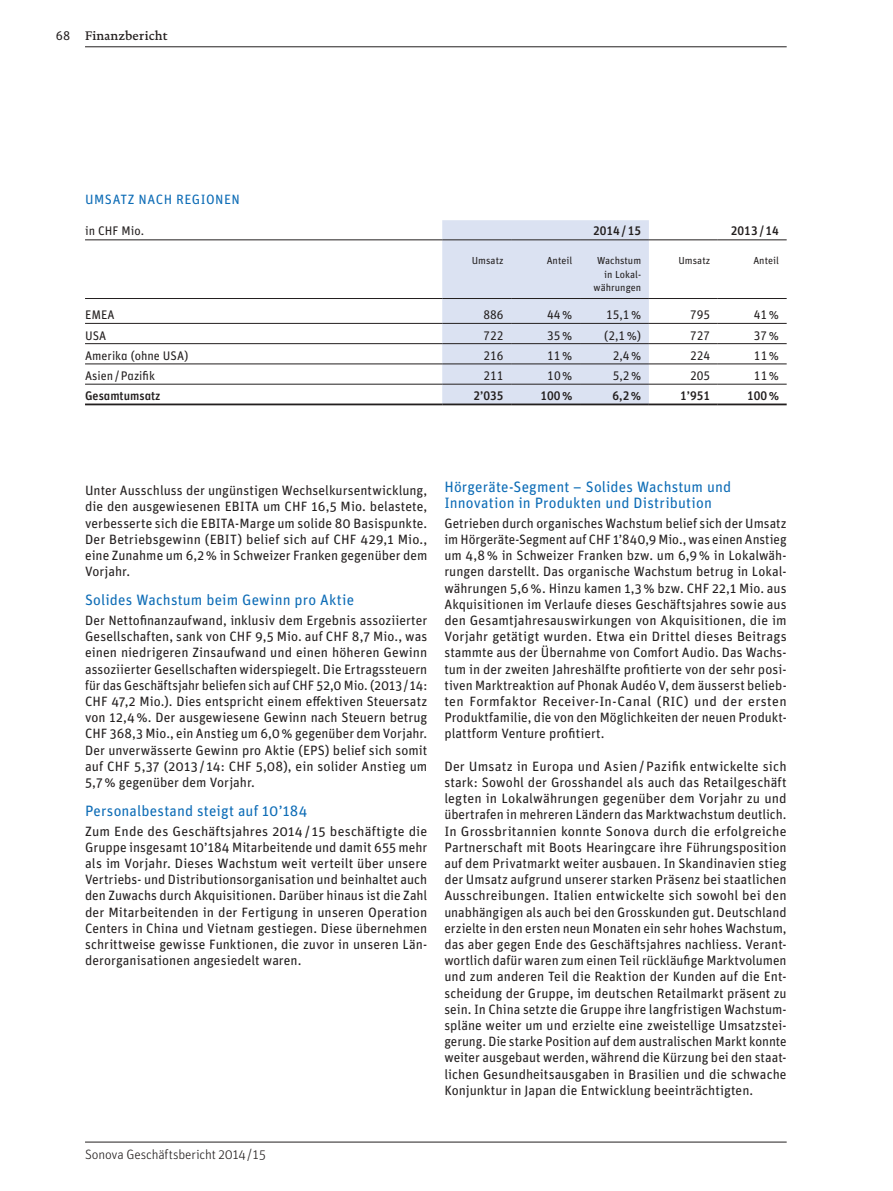
<style>
.page{position:relative;width:893px;height:1191px;background:#fff}
.page>*{position:absolute;margin:0;border:0;box-sizing:border-box;transform-origin:0 0}
.t1{font:15px/16.2px "Unit OT";letter-spacing:.01em;color:#0d6cb6}
.t2{font:13.5px/16.2px "Unit OT";letter-spacing:.005em;color:#231f1f;text-align:justify}
.t3{font:300 13.5px "Unit OT";letter-spacing:-.01em;color:#231f1f}
.t4{font:13.5px "Unit OT";letter-spacing:.035em;color:#0d6cb6}
.t5{font:500 12.6px "DTL Documenta TOT";letter-spacing:.01em;color:#231f1f}
.t6{font:12.45px "Unit OT";color:#231f1f}
.t7{font:500 12.45px "Unit OT";color:#231f1f}
.t8{font:10.2px/13.5px "Unit OT";letter-spacing:.005em;color:#231f1f;text-align:right}
.s1{font-family:"Unit OT";font-weight:400}
</style>
<div class="page">
<div style="left:442px;top:220px;width:207px;height:183px;background:#dbe2f2"></div>
<hr style="left:85px;top:239px;width:357px;height:1px;background:#231f1f">
<hr style="left:442px;top:239px;width:69px;height:1px;background:#231f1f">
<hr style="left:511px;top:239px;width:69px;height:1px;background:#231f1f">
<hr style="left:580px;top:239px;width:69px;height:1px;background:#231f1f">
<hr style="left:649px;top:239px;width:69px;height:1px;background:#231f1f">
<hr style="left:718px;top:239px;width:69px;height:1px;background:#231f1f">
<hr style="left:85px;top:298px;width:357px;height:1px;background:#231f1f">
<hr style="left:442px;top:298px;width:69px;height:1px;background:#231f1f">
<hr style="left:511px;top:298px;width:69px;height:1px;background:#231f1f">
<hr style="left:580px;top:298px;width:69px;height:1px;background:#231f1f">
<hr style="left:649px;top:298px;width:69px;height:1px;background:#231f1f">
<hr style="left:718px;top:298px;width:69px;height:1px;background:#231f1f">
<hr style="left:85px;top:323px;width:357px;height:1px;background:#231f1f">
<hr style="left:442px;top:323px;width:69px;height:1px;background:#231f1f">
<hr style="left:511px;top:323px;width:69px;height:1px;background:#231f1f">
<hr style="left:580px;top:323px;width:69px;height:1px;background:#231f1f">
<hr style="left:649px;top:323px;width:69px;height:1px;background:#231f1f">
<hr style="left:718px;top:323px;width:69px;height:1px;background:#231f1f">
<hr style="left:85px;top:343px;width:357px;height:1px;background:#231f1f">
<hr style="left:442px;top:343px;width:69px;height:1px;background:#231f1f">
<hr style="left:511px;top:343px;width:69px;height:1px;background:#231f1f">
<hr style="left:580px;top:343px;width:69px;height:1px;background:#231f1f">
<hr style="left:649px;top:343px;width:69px;height:1px;background:#231f1f">
<hr style="left:718px;top:343px;width:69px;height:1px;background:#231f1f">
<hr style="left:85px;top:364px;width:357px;height:1px;background:#231f1f">
<hr style="left:442px;top:364px;width:69px;height:1px;background:#231f1f">
<hr style="left:511px;top:364px;width:69px;height:1px;background:#231f1f">
<hr style="left:580px;top:364px;width:69px;height:1px;background:#231f1f">
<hr style="left:649px;top:364px;width:69px;height:1px;background:#231f1f">
<hr style="left:718px;top:364px;width:69px;height:1px;background:#231f1f">
<hr style="left:85px;top:384px;width:357px;height:1px;background:#231f1f">
<hr style="left:442px;top:384px;width:69px;height:1px;background:#231f1f">
<hr style="left:511px;top:384px;width:69px;height:1px;background:#231f1f">
<hr style="left:580px;top:384px;width:69px;height:1px;background:#231f1f">
<hr style="left:649px;top:384px;width:69px;height:1px;background:#231f1f">
<hr style="left:718px;top:384px;width:69px;height:1px;background:#231f1f">
<hr style="left:85px;top:403px;width:357px;height:2px;background:#231f1f">
<hr style="left:442px;top:403px;width:69px;height:2px;background:#231f1f">
<hr style="left:511px;top:403px;width:69px;height:2px;background:#231f1f">
<hr style="left:580px;top:403px;width:69px;height:2px;background:#231f1f">
<hr style="left:649px;top:403px;width:69px;height:2px;background:#231f1f">
<hr style="left:718px;top:403px;width:69px;height:2px;background:#231f1f">
<hr style="left:85px;top:46px;width:702px;height:1px;background:#231f1f">
<hr style="left:85px;top:1141px;width:702px;height:1px;background:#231f1f">
<p class="t5" style="left:56px;top:28px;width:113px"><span class="s1">68</span> Finanzbericht</p>
<p class="t4" style="left:85px;top:190px;width:156px">UMSATZ NACH REGIONEN</p>
<p class="t6" style="left:85px;top:223px;width:61px">in CHF Mio.</p>
<p class="t7" style="left:593px;top:223px;width:50px">2014/15</p>
<p class="t7" style="left:731px;top:223px;width:50px">2013/14</p>
<p class="t8" style="left:472px;top:254px;width:33px">Umsatz</p>
<p class="t8" style="left:547px;top:254px;width:27px">Anteil</p>
<p class="t8" style="left:593px;top:254px;width:49px">Wachstum in Lokal&shy;währungen</p>
<p class="t8" style="left:678px;top:254px;width:33px">Umsatz</p>
<p class="t8" style="left:753px;top:254px;width:27px">Anteil</p>
<p class="t6" style="left:85px;top:307px;width:31px">EMEA</p>
<p class="t6" style="left:483px;top:307px;width:22px">886</p>
<p class="t6" style="left:547px;top:307px;width:27px">44%</p>
<p class="t6" style="left:606px;top:307px;width:37px">15,1%</p>
<p class="t6" style="left:690px;top:307px;width:22px">795</p>
<p class="t6" style="left:754px;top:307px;width:27px">41%</p>
<p class="t6" style="left:85px;top:327px;width:23px">USA</p>
<p class="t6" style="left:483px;top:327px;width:22px">722</p>
<p class="t6" style="left:547px;top:327px;width:27px">35%</p>
<p class="t6" style="left:604px;top:327px;width:39px">(2,1%)</p>
<p class="t6" style="left:690px;top:327px;width:22px">727</p>
<p class="t6" style="left:754px;top:327px;width:27px">37%</p>
<p class="t6" style="left:85px;top:348px;width:105px">Amerika (ohne USA)</p>
<p class="t6" style="left:483px;top:348px;width:22px">216</p>
<p class="t6" style="left:547px;top:348px;width:27px">11%</p>
<p class="t6" style="left:613px;top:348px;width:30px">2,4%</p>
<p class="t6" style="left:690px;top:348px;width:22px">224</p>
<p class="t6" style="left:754px;top:348px;width:27px">11%</p>
<p class="t6" style="left:85px;top:368px;width:71px">Asien/Pazifik</p>
<p class="t6" style="left:483px;top:368px;width:22px">211</p>
<p class="t6" style="left:547px;top:368px;width:27px">10%</p>
<p class="t6" style="left:613px;top:368px;width:30px">5,2%</p>
<p class="t6" style="left:690px;top:368px;width:22px">205</p>
<p class="t6" style="left:754px;top:368px;width:27px">11%</p>
<p class="t7" style="left:85px;top:388px;width:77px">Gesamtumsatz</p>
<p class="t7" style="left:473px;top:388px;width:32px">2’035</p>
<p class="t7" style="left:540px;top:388px;width:34px">100%</p>
<p class="t7" style="left:612px;top:388px;width:30px">6,2%</p>
<p class="t7" style="left:680px;top:388px;width:32px">1’951</p>
<p class="t7" style="left:747px;top:388px;width:34px">100%</p>
<p class="t2" style="left:85px;top:482px;width:344px">Unter Ausschluss der ungünstigen Wechselkursentwicklung, die den ausgewiesenen EBITA um CHF 16,5 Mio. belastete, verbesserte sich die EBITA-Marge um solide 80 Basispunkte.<br>Der Betriebsgewinn (EBIT) belief sich auf CHF 429,1 Mio., eine Zunahme um 6,2% in Schweizer Franken gegenüber dem Vorjahr.</p>
<p class="t1" style="left:85px;top:591px;width:271px">Solides Wachstum beim Gewinn pro Aktie</p>
<p class="t2" style="left:85px;top:612px;width:344px">Der Nettofinanzaufwand, inklusiv dem Ergebnis assoziierter Gesellschaften, sank von CHF 9,5 Mio. auf CHF 8,7 Mio., was einen niedrigeren Zinsaufwand und einen höheren Gewinn assoziierter Gesellschaften widerspiegelt. Die Ertragssteuern für das Geschäftsjahr beliefen sich auf CHF 52,0 Mio. (2013/14:<br>CHF 47,2 Mio.). Dies entspricht einem effektiven Steuersatz von 12,4%. Der ausgewiesene Gewinn nach Steuern betrug CHF 368,3 Mio., ein Anstieg um 6,0% gegenüber dem Vorjahr.<br>Der unverwässerte Gewinn pro Aktie (EPS) belief sich somit auf CHF 5,37 (2013/ 14: CHF 5,08), ein solider Anstieg um 5,7% gegenüber dem Vorjahr.</p>
<p class="t1" style="left:85px;top:802px;width:224px">Personalbestand steigt auf 10’184</p>
<p class="t2" style="left:85px;top:822px;width:344px">Zum Ende des Geschäftsjahres 2014/ 15 beschäftigte die Gruppe insgesamt 10’184 Mitarbeitende und damit 655 mehr als im Vorjahr. Dieses Wachstum weit verteilt über unsere Vertriebs- und Distributionsorganisation und beinhaltet auch den Zuwachs durch Akquisitionen. Darüber hinaus ist die Zahl der Mitarbeitenden in der Fertigung in unseren Operation Centers in China und Vietnam gestiegen. Diese übernehmen schrittweise gewisse Funktionen, die zuvor in unseren Län&shy;derorganisationen angesiedelt waren.</p>
<p class="t1" style="left:444px;top:478px;width:288px">Hörgeräte-Segment – Solides Wachstum und<br>Innovation in Produkten und Distribution</p>
<p class="t2" style="left:444px;top:515px;width:344px">Getrieben durch organisches Wachstum belief sich der Umsatz im Hörgeräte-Segment auf CHF 1’840,9 Mio., was einen Anstieg um 4,8% in Schweizer Franken bzw. um 6,9% in Lokalwäh&shy;rungen darstellt. Das organische Wachstum betrug in Lokal&shy;währungen 5,6%. Hinzu kamen 1,3% bzw. CHF 22,1 Mio. aus Akquisitionen im Verlaufe dieses Geschäftsjahres sowie aus den Gesamtjahresauswirkungen von Akquisitionen, die im Vorjahr getätigt wurden. Etwa ein Drittel dieses Beitrags stammte aus der Übernahme von Comfort Audio. Das Wachs&shy;tum in der zweiten Jahreshälfte profitierte von der sehr posi&shy;tiven Marktreaktion auf Phonak Audéo V, dem äusserst belieb&shy;ten Formfaktor Receiver-In-Canal (RIC) und der ersten Produktfamilie, die von den Möglichkeiten der neuen Produkt&shy;plattform Venture profitiert.</p>
<p class="t2" style="left:444px;top:758px;width:344px">Der Umsatz in Europa und Asien /Pazifik entwickelte sich stark: Sowohl der Grosshandel als auch das Retailgeschäft legten in Lokalwährungen gegenüber dem Vorjahr zu und übertrafen in mehreren Ländern das Marktwachstum deutlich.<br>In Grossbritannien konnte Sonova durch die erfolgreiche Partnerschaft mit Boots Hearingcare ihre Führungsposition auf dem Privatmarkt weiter ausbauen. In Skandinavien stieg der Umsatz aufgrund unserer starken Präsenz bei staatlichen Ausschreibungen. Italien entwickelte sich sowohl bei den unabhängigen als auch bei den Grosskunden gut. Deutschland erzielte in den ersten neun Monaten ein sehr hohes Wachstum, das aber gegen Ende des Geschäftsjahres nachliess. Verant&shy;wortlich dafür waren zum einen Teil rückläufige Marktvolumen und zum anderen Teil die Reaktion der Kunden auf die Ent&shy;scheidung der Gruppe, im deutschen Retailmarkt präsent zu sein. In China setzte die Gruppe ihre langfristigen Wachstum&shy;spläne weiter um und erzielte eine zweistellige Umsatzstei&shy;gerung. Die starke Position auf dem australischen Markt konnte weiter ausgebaut werden, während die Kürzung bei den staat&shy;lichen Gesundheitsausgaben in Brasilien und die schwache Konjunktur in Japan die Entwicklung beeinträchtigten.</p>
<p class="t3" style="left:85px;top:1146px;width:182px">Sonova Geschäftsbericht 2014/15</p>
</div>
